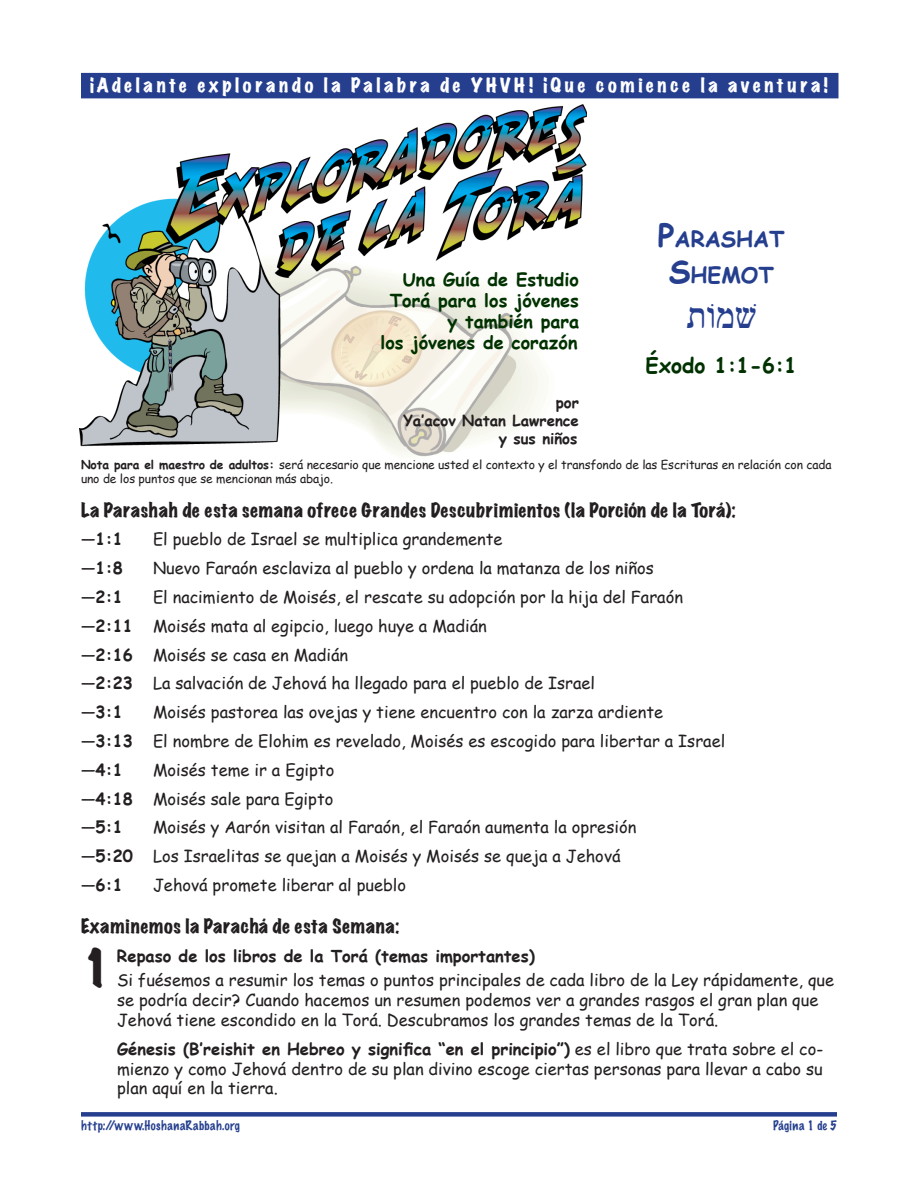
<style>
.page{position:relative;width:918px;height:1188px;background:#fff}
.page>*{position:absolute;margin:0;border:0;box-sizing:border-box;transform-origin:0 0}
.TE___hanging_indent{font:expanded 46.5px "Marker Felt";color:#231f20}
.TE_Parasha_Hebrew{font:45px "Sefer";color:#253f8e}
.TE_Parashah_Title{font:700 22.05px/36px "Comic Sans MS";color:#253f8e;text-align:center}
.TE_Parashah_Scriptu{font:700 21px "Comic Sans MS";color:#003100}
.TE_Section_Heads_le{font:expanded 18px "Marker Felt";letter-spacing:.035em;color:#231f20}
.TE_Una_Guia_de_Estu{font:700 18px/21px "Comic Sans MS";color:#003100;text-align:right}
.TE_Onward___Upward{font:expanded 18px "Marker Felt";letter-spacing:.195em;color:#fff}
.TE_Great_Discoverie{font:16.5px "Comic Sans MS";color:#231f20}
.TE_indent_left_2p{font:16.5px/19.8px "Comic Sans MS";color:#231f20}
.TE___hanging_indent-2{font:700 16.5px "Comic Sans MS";color:#231f20}
.TE_Great_Discoverie-2{font:700 16.5px "Comic Sans MS";color:#231f20}
.TE_por_Ya_acov_Nata{font:700 15px/18px "Comic Sans MS";color:#231f20;text-align:right}
.TE_SP_Note_at_begin{font:12px/14.2px "Comic Sans MS";letter-spacing:-.01em;color:#231f20}
.TE_Master_Page_Foot{font:100 12px "Marker Felt";letter-spacing:.045em;color:#253f8e}
.TE_Master_Page_Foot-2{font:100 12px "Marker Felt";letter-spacing:.015em;color:#253f8e}
.s1{font-size:31.5px}
.s2{font-weight:700}
.s3{font-weight:400}
</style>
<div class="page">
<div style="left:81px;top:1112px;width:756px;height:5px;background:#253f8e"></div>
<img style="left:80px;top:104px;width:506px;height:353px">
<div style="left:81px;top:73px;width:757px;height:25px;background:#253f8e"></div>
<p class="TE_Onward___Upward" style="left:90px;top:72px;width:739px">¡Adelante explorando la Palabra de YHVH! ¡Que comience la aventura!</p>
<p class="TE_Una_Guia_de_Estu" style="left:381px;top:269px;width:200px">Una Guía de Estudio<br>Torá para los jóvenes y también para<br>los jóvenes de corazón</p>
<p class="TE_Parashah_Title" style="left:658px;top:221px;width:128px"><span class="s1">P</span>ARASHAT<br><span class="s1">S</span>HEMOT</p>
<p class="TE_Parasha_Hebrew" style="left:686px;top:292px;width:72px">&lt;¨nA</p>
<p class="TE_Parashah_Scriptu" style="left:646px;top:350px;width:153px">Éxodo 1:1-6:1</p>
<p class="TE_por_Ya_acov_Nata" style="left:403px;top:393px;width:177px">por<br>Ya’acov Natan Lawrence y sus niños</p>
<p class="TE_SP_Note_at_begin" style="left:81px;top:457px;width:752px"><span class="s2">Nota para el maestro de adultos:</span> será necesario que mencione usted el contexto y el transfondo de las Escrituras en relación con cada uno de los puntos que se mencionan más abajo.</p>
<p class="TE_Section_Heads_le" style="left:81px;top:496px;width:656px">La Parashah de esta semana ofrece Grandes Descubrimientos (la Porción de la Torá):</p>
<p class="TE_Great_Discoverie-2" style="left:81px;top:527px;width:43px"><span class="s3">—</span>1:1</p>
<p class="TE_Great_Discoverie" style="left:153px;top:527px;width:351px">El pueblo de Israel se multiplica grandemente</p>
<p class="TE_Great_Discoverie-2" style="left:81px;top:556px;width:43px"><span class="s3">—</span>1:8</p>
<p class="TE_Great_Discoverie" style="left:153px;top:556px;width:502px">Nuevo Faraón esclaviza al pueblo y ordena la matanza de los niños</p>
<p class="TE_Great_Discoverie-2" style="left:81px;top:585px;width:43px"><span class="s3">—</span>2:1</p>
<p class="TE_Great_Discoverie" style="left:153px;top:585px;width:532px">El nacimiento de Moisés, el rescate su adopción por la hija del Faraón</p>
<p class="TE_Great_Discoverie" style="left:81px;top:614px;width:407px">—<span class="s2">2:11</span> Moisés mata al egipcio, luego huye a Madián</p>
<p class="TE_Great_Discoverie" style="left:81px;top:642px;width:269px">—<span class="s2">2:16</span> Moisés se casa en Madián</p>
<p class="TE_Great_Discoverie" style="left:81px;top:671px;width:516px">—<span class="s2">2:23</span> La salvación de Jehová ha llegado para el pueblo de Israel</p>
<p class="TE_Great_Discoverie-2" style="left:81px;top:700px;width:43px"><span class="s3">—</span>3:1</p>
<p class="TE_Great_Discoverie" style="left:153px;top:700px;width:512px">Moisés pastorea las ovejas y tiene encuentro con la zarza ardiente</p>
<p class="TE_Great_Discoverie" style="left:81px;top:729px;width:646px">—<span class="s2">3:13</span> El nombre de Elohim es revelado, Moisés es escogido para libertar a Israel</p>
<p class="TE_Great_Discoverie-2" style="left:81px;top:758px;width:43px"><span class="s3">—</span>4:1</p>
<p class="TE_Great_Discoverie" style="left:153px;top:758px;width:183px">Moisés teme ir a Egipto</p>
<p class="TE_Great_Discoverie" style="left:81px;top:786px;width:254px">—<span class="s2">4:18</span> Moisés sale para Egipto</p>
<p class="TE_Great_Discoverie-2" style="left:81px;top:815px;width:43px"><span class="s3">—</span>5:1</p>
<p class="TE_Great_Discoverie" style="left:153px;top:815px;width:485px">Moisés y Aarón visitan al Faraón, el Faraón aumenta la opresión</p>
<p class="TE_Great_Discoverie" style="left:81px;top:844px;width:541px">—<span class="s2">5:20</span> Los Israelitas se quejan a Moisés y Moisés se queja a Jehová</p>
<p class="TE_Great_Discoverie-2" style="left:81px;top:873px;width:43px"><span class="s3">—</span>6:1</p>
<p class="TE_Great_Discoverie" style="left:153px;top:873px;width:255px">Jehová promete liberar al pueblo</p>
<p class="TE_Section_Heads_le" style="left:81px;top:913px;width:320px">Examinemos la Parachá de esta Semana:</p>
<p class="TE___hanging_indent" style="left:81px;top:934px;width:32px">1</p>
<p class="TE___hanging_indent-2" style="left:117px;top:944px;width:419px">Repaso de los libros de la Torá (temas importantes)</p>
<p class="TE_indent_left_2p" style="left:117px;top:970px;width:719px">Si fuésemos a resumir los temas o puntos principales de cada libro de la Ley rápidamente, que se podría decir? Cuando hacemos un resumen podemos ver a grandes rasgos el gran plan que<br>Jehová tiene escondido en la Torá. Descubramos los grandes temas de la Torá.</p>
<p class="TE_indent_left_2p" style="left:117px;top:1038px;width:708px;text-align:justify"><span class="s2">Génesis (B’reishit en Hebreo y significa “en el principio”)</span> es el libro que trata sobre el co&shy;mienzo y como Jehová dentro de su plan divino escoge ciertas personas para llevar a cabo su plan aquí en la tierra.</p>
<p class="TE_Master_Page_Foot" style="left:81px;top:1117px;width:161px">http://www.HoshanaRabbah.org</p>
<p class="TE_Master_Page_Foot-2" style="left:773px;top:1117px;width:65px">Página 1 de 5</p>
</div>
